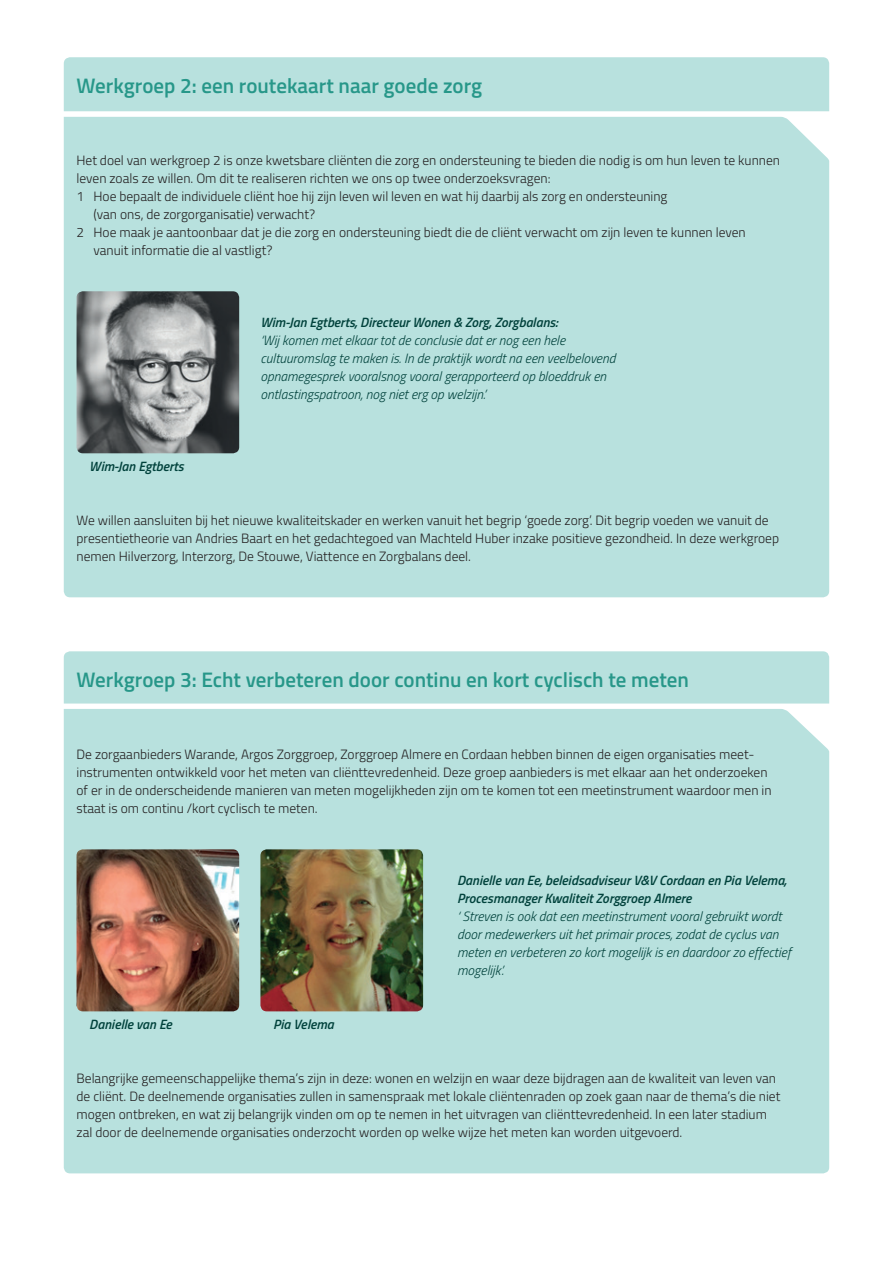
<style>
.page{position:relative;width:893px;height:1263px;background:#fff}
.page>*{position:absolute;margin:0;border:0;box-sizing:border-box;transform-origin:0 0}
.t1{font:600 21px "Titillium Web";color:#279789}
.t2{font:300 13.5px/18px "Titillium Web";color:#231f20}
.t3{font:italic 300 13.5px/18px "Titillium Web";color:#01423c}
.t4{font:italic 600 13.5px/18px "Titillium Web";color:#01423c}
</style>
<div class="page">
<div style="left:64px;top:57px;width:765px;height:540px;background:#b8e1de"></div>
<img style="left:77px;top:291px;width:162px;height:162px">
<div style="left:64px;top:651px;width:765px;height:522px;background:#b8e1de"></div>
<img style="left:77px;top:849px;width:162px;height:162px">
<img style="left:260px;top:849px;width:163px;height:162px">
<h1 class="t1" style="left:77px;top:70px;width:407px">Werkgroep 2: een routekaart naar goede zorg</h1>
<p class="t2" style="left:77px;top:151px;width:705px">Het doel van werkgroep 2 is onze kwetsbare cliënten die zorg en ondersteuning te bieden die nodig is om hun leven te kunnen</p>
<p class="t2" style="left:77px;top:169px;width:475px">leven zoals ze willen. Om dit te realiseren richten we ons op twee onderzoeksvragen:</p>
<p class="t2" style="left:77px;top:187px;width:592px">1 Hoe bepaalt de individuele cliënt hoe hij zijn leven wil leven en wat hij daarbij als zorg en ondersteuning</p>
<p class="t2" style="left:94px;top:205px;width:223px">(van ons, de zorgorganisatie) verwacht?</p>
<p class="t2" style="left:77px;top:223px;width:671px">2 Hoe maak je aantoonbaar dat je die zorg en ondersteuning biedt die de cliënt verwacht om zijn leven te kunnen leven</p>
<p class="t2" style="left:94px;top:241px;width:180px">vanuit informatie die al vastligt?</p>
<p class="t4" style="left:89px;top:457px;width:96px">Wim-Jan Egtberts</p>
<p class="t4" style="left:260px;top:313px;width:299px">Wim-Jan Egtberts, Directeur Wonen &amp; Zorg, Zorgbalans:</p>
<p class="t3" style="left:260px;top:331px;width:356px">‘Wij komen met elkaar tot de conclusie dat er nog een hele cultuuromslag te maken is. In de praktijk wordt na een veelbelovend opnamegesprek vooralsnog vooral gerapporteerd op bloeddruk en ontlastingspatroon, nog niet erg op welzijn.’</p>
<p class="t2" style="left:77px;top:511px;width:704px">We willen aansluiten bij het nieuwe kwaliteitskader en werken vanuit het begrip ‘goede zorg’. Dit begrip voeden we vanuit de presentietheorie van Andries Baart en het gedachtegoed van Machteld Huber inzake positieve gezondheid. In deze werkgroep nemen Hilverzorg, Interzorg, De Stouwe, Viattence en Zorgbalans deel.</p>
<h1 class="t1" style="left:77px;top:664px;width:614px">Werkgroep 3: Echt verbeteren door continu en kort cyclisch te meten</h1>
<p class="t2" style="left:77px;top:745px;width:696px">De zorgaanbieders Warande, Argos Zorggroep, Zorggroep Almere en Cordaan hebben binnen de eigen organisaties meet&shy;instrumenten ontwikkeld voor het meten van cliënttevredenheid. Deze groep aanbieders is met elkaar aan het onderzoeken of er in de onderscheidende manieren van meten mogelijkheden zijn om te komen tot een meetinstrument waardoor men in staat is om continu /kort cyclisch te meten.</p>
<p class="t4" style="left:89px;top:1015px;width:84px">Danielle van Ee</p>
<p class="t4" style="left:273px;top:1015px;width:62px">Pia Velema</p>
<p class="t4" style="left:457px;top:871px;width:331px">Danielle van Ee, beleidsadviseur V&amp;V Cordaan en Pia Velema,<br>Procesmanager Kwaliteit Zorggroep Almere</p>
<p class="t3" style="left:457px;top:907px;width:335px">‘ Streven is ook dat een meetinstrument vooral gebruikt wordt door medewerkers uit het primair proces, zodat de cyclus van meten en verbeteren zo kort mogelijk is en daardoor zo effectief mogelijk’.</p>
<p class="t2" style="left:77px;top:1069px;width:705px">Belangrijke gemeenschappelijke thema’s zijn in deze: wonen en welzijn en waar deze bijdragen aan de kwaliteit van leven van de cliënt. De deelnemende organisaties zullen in samenspraak met lokale cliëntenraden op zoek gaan naar de thema’s die niet mogen ontbreken, en wat zij belangrijk vinden om op te nemen in het uitvragen van cliënttevredenheid. In een later stadium zal door de deelnemende organisaties onderzocht worden op welke wijze het meten kan worden uitgevoerd.</p>
</div>
